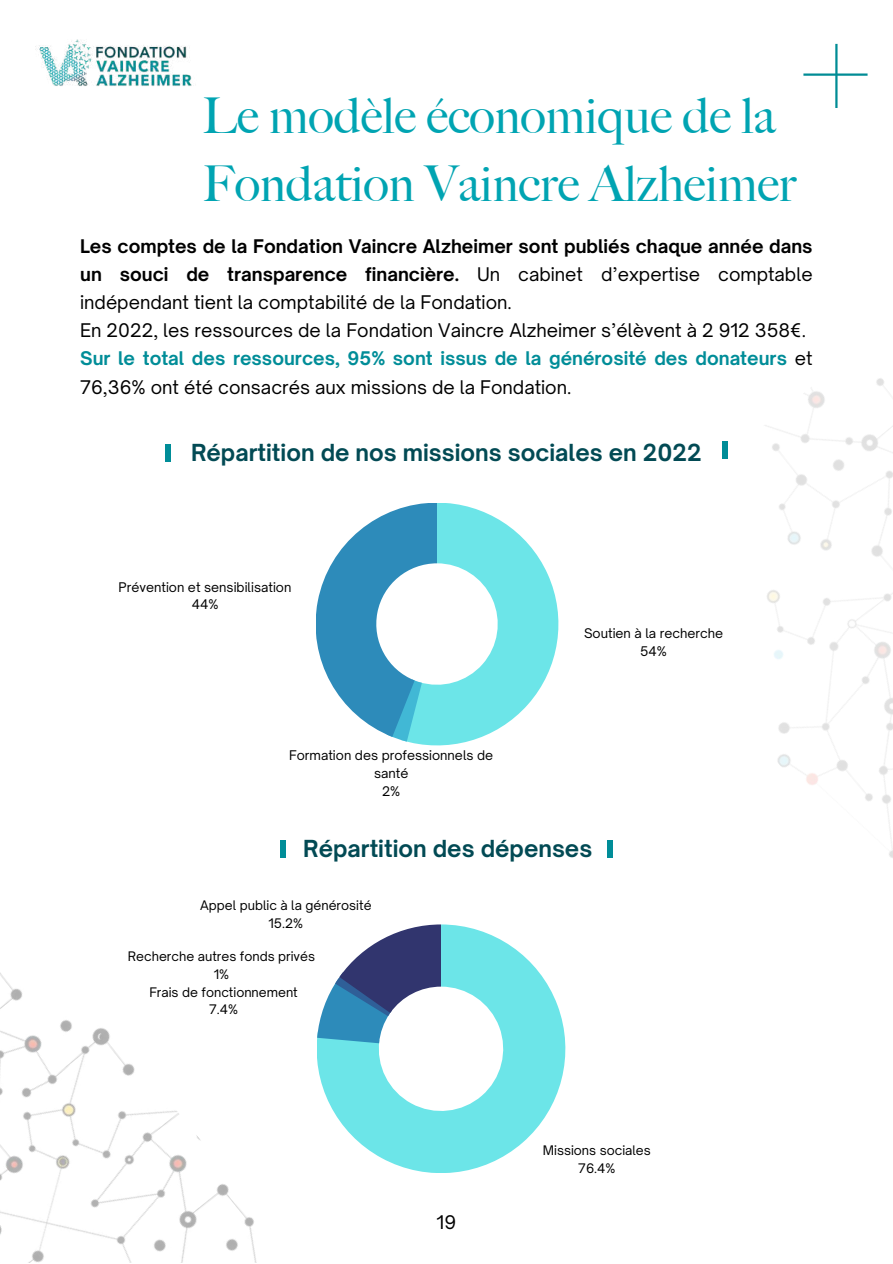
<style>
.page{position:relative;width:893px;height:1264px;background:#fff}
.page>*{position:absolute;margin:0;border:0;box-sizing:border-box;transform-origin:0 0}
.t1{font:500 49.5px/68.6px "Big Caslon";color:#00a4b2}
.t2{font:700 22.5px "Open Sauce One";color:#024a54}
.t3{font:18px/28px "Open Sauce One";color:#000}
.t4{font:12.75px/17.5px "Open Sauce One";color:#000;text-align:center}
.t5{font:12.6px/17.5px "Open Sauce One";color:#000;text-align:center}
.s1{font-weight:700}
.s2{font-weight:700;color:#008d98}
</style>
<div class="page">
<img style="left:35px;top:39px;width:157px;height:47px">
<img style="left:0;top:972px;width:256px;height:290px">
<hr style="left:803px;top:73px;width:64px;height:3px;background:#008c95">
<hr style="left:835px;top:44px;width:2px;height:64px;background:#008c95">
<svg style="left:316px;top:503px;width:242px;height:242px"></svg>
<div style="left:165px;top:444px;width:6px;height:17px;background:#008d98"></div>
<svg style="left:317px;top:924px;width:248px;height:249px;fill:#6ce5e8"></svg>
<svg style="left:317px;top:924px;width:124px;height:119px"></svg>
<div style="left:280px;top:840px;width:6px;height:17px;background:#008d98"></div>
<img style="left:607px;top:378px;width:285px;height:480px">
<h1 class="t1" style="left:202px;top:82px;width:595px">Le modèle économique de la<br>Fondation Vaincre Alzheimer</h1>
<p class="t3" style="left:80px;top:232px;width:734px"><span class="s1">Les comptes de la Fondation Vaincre Alzheimer sont publiés chaque année dans un souci de transparence financière.</span> Un cabinet d’expertise comptable indépendant tient la comptabilité de la Fondation.<br>En 2022, les ressources de la Fondation Vaincre Alzheimer s’élèvent à 2 912 358€.<br><span class="s2">Sur le total des ressources, 95% sont issus de la générosité des donateurs</span> et 76,36% ont été consacrés aux missions de la Fondation.</p>
<p class="t2" style="left:191px;top:438px;width:512px">Répartition de nos missions sociales en 2022</p>
<p class="t4" style="left:119px;top:578px;width:174px">Prévention et sensibilisation<br>44%</p>
<p class="t4" style="left:289px;top:746px;width:206px">Formation des professionnels de santé<br>2%</p>
<p class="t4" style="left:584px;top:624px;width:141px">Soutien à la recherche<br>54%</p>
<p class="t2" style="left:303px;top:834px;width:290px">Répartition des dépenses</p>
<p class="t5" style="left:200px;top:896px;width:173px">Appel public à la générosité<br>15.2%</p>
<p class="t5" style="left:128px;top:947px;width:189px">Recherche autres fonds privés<br>1%</p>
<p class="t5" style="left:149px;top:983px;width:150px">Frais de fonctionnement<br>7.4%</p>
<p class="t3" style="left:436px;top:1207px;width:21px">19</p>
<p class="t5" style="left:542px;top:1141px;width:110px">Missions sociales<br>76.4%</p>
</div>
